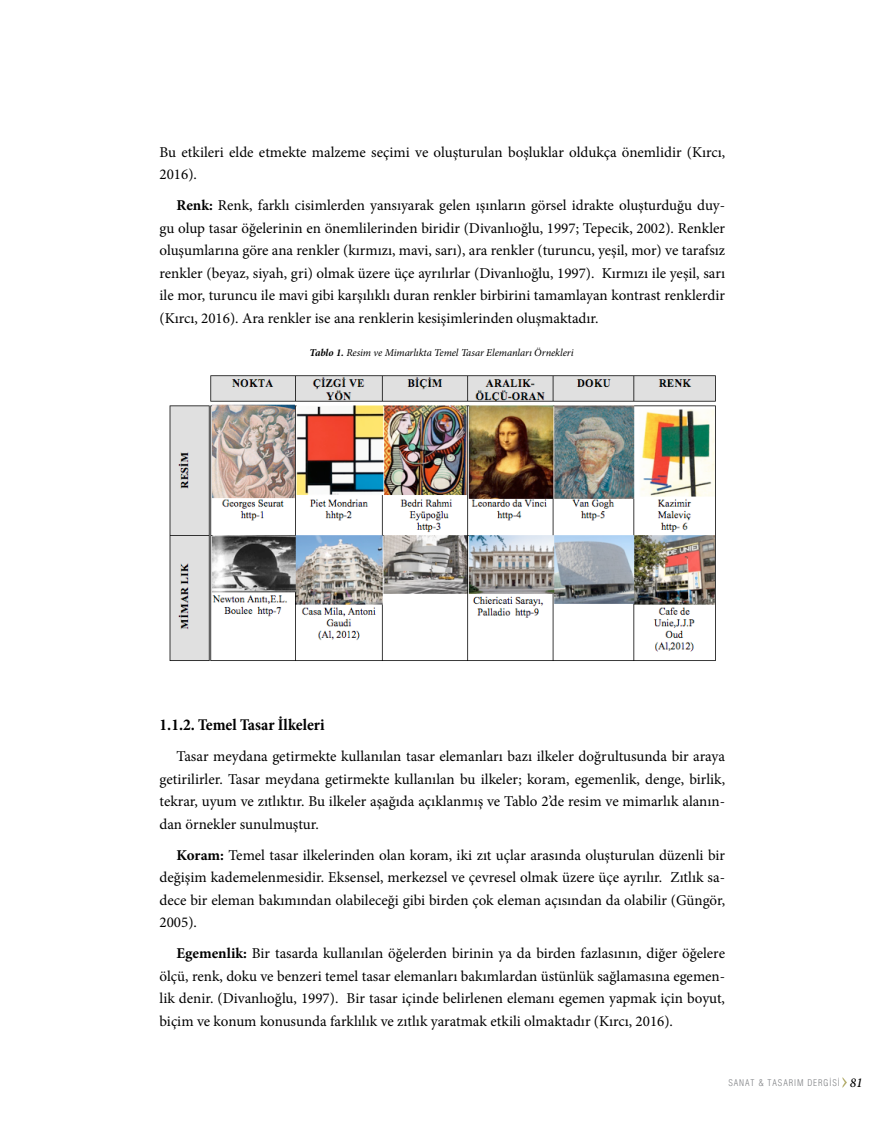
<style>
.page{position:relative;width:893px;height:1127px;background:#fff}
.page>*{position:absolute;margin:0;border:0;box-sizing:border-box;transform-origin:0 0}
.t1{font:700 condensed 16.5px "Minion Pro";color:#000}
.t2{font:15px/22.5px "Minion Pro";color:#000;text-align:justify}
.t3{font:italic 10.5px "Minion Pro";letter-spacing:-.005em;color:#000}
.t4{font:300 condensed 9px "Helvetica";letter-spacing:.1em;color:#808285}
.s1{font-weight:700}
.s2{font-family:"Minion Pro";font-weight:500;font-style:italic;font-stretch:normal;font-size:13.5px;color:#000}
</style>
<div class="page">
<svg style="left:842px;top:1077px;width:5px;height:11px"></svg>
<img style="left:169px;top:375px;width:547px;height:286px">
<p class="t2" style="left:160px;top:141px;width:567px">Bu etkileri elde etmekte malzeme seçimi ve oluşturulan boşluklar oldukça önemlidir (Kırcı,<br>2016).</p>
<p class="t2" style="left:160px;top:194px;width:567px;text-indent:17px"><span class="s1">Renk:</span> Renk, farklı cisimlerden yansıyarak gelen ışınların görsel idrakte oluşturduğu duy&shy;gu olup tasar öğelerinin en önemlilerinden biridir (Divanlıoğlu, 1997; Tepecik, 2002). Renkler oluşumlarına göre ana renkler (kırmızı, mavi, sarı), ara renkler (turuncu, yeşil, mor) ve tarafsız renkler (beyaz, siyah, gri) olmak üzere üçe ayrılırlar (Divanlıoğlu, 1997). Kırmızı ile yeşil, sarı ile mor, turuncu ile mavi gibi karşılıklı duran renkler birbirini tamamlayan kontrast renklerdir (Kırcı, 2016). Ara renkler ise ana renklerin kesişimlerinden oluşmaktadır.</p>
<p class="t3" style="left:310px;top:346px;width:266px"><span class="s1">Tablo 1.</span> Resim ve Mimarlıkta Temel Tasar Elemanları Örnekleri</p>
<p class="t1" style="left:160px;top:713px;width:167px">1.1.2. Temel Tasar İlkeleri</p>
<p class="t2" style="left:160px;top:745px;width:567px;text-indent:17px">Tasar meydana getirmekte kullanılan tasar elemanları bazı ilkeler doğrultusunda bir araya getirilirler. Tasar meydana getirmekte kullanılan bu ilkeler; koram, egemenlik, denge, birlik, tekrar, uyum ve zıtlıktır. Bu ilkeler aşağıda açıklanmış ve Tablo 2’de resim ve mimarlık alanın&shy;dan örnekler sunulmuştur.</p>
<p class="t2" style="left:160px;top:844px;width:567px;text-indent:17px"><span class="s1">Koram:</span> Temel tasar ilkelerinden olan koram, iki zıt uçlar arasında oluşturulan düzenli bir değişim kademelenmesidir. Eksensel, merkezsel ve çevresel olmak üzere üçe ayrılır. Zıtlık sa&shy;dece bir eleman bakımından olabileceği gibi birden çok eleman açısından da olabilir (Güngör, 2005).</p>
<p class="t2" style="left:160px;top:942px;width:567px;text-indent:17px"><span class="s1">Egemenlik:</span> Bir tasarda kullanılan öğelerden birinin ya da birden fazlasının, diğer öğelere ölçü, renk, doku ve benzeri temel tasar elemanları bakımlardan üstünlük sağlamasına egemen&shy;lik denir. (Divanlıoğlu, 1997). Bir tasar içinde belirlenen elemanı egemen yapmak için boyut, biçim ve konum konusunda farklılık ve zıtlık yaratmak etkili olmaktadır (Kırcı, 2016).</p>
<p class="t4" style="left:728px;top:1078px;width:136px">SANAT &amp; TASARIM DERGİSİ <span class="s2">81</span></p>
</div>
